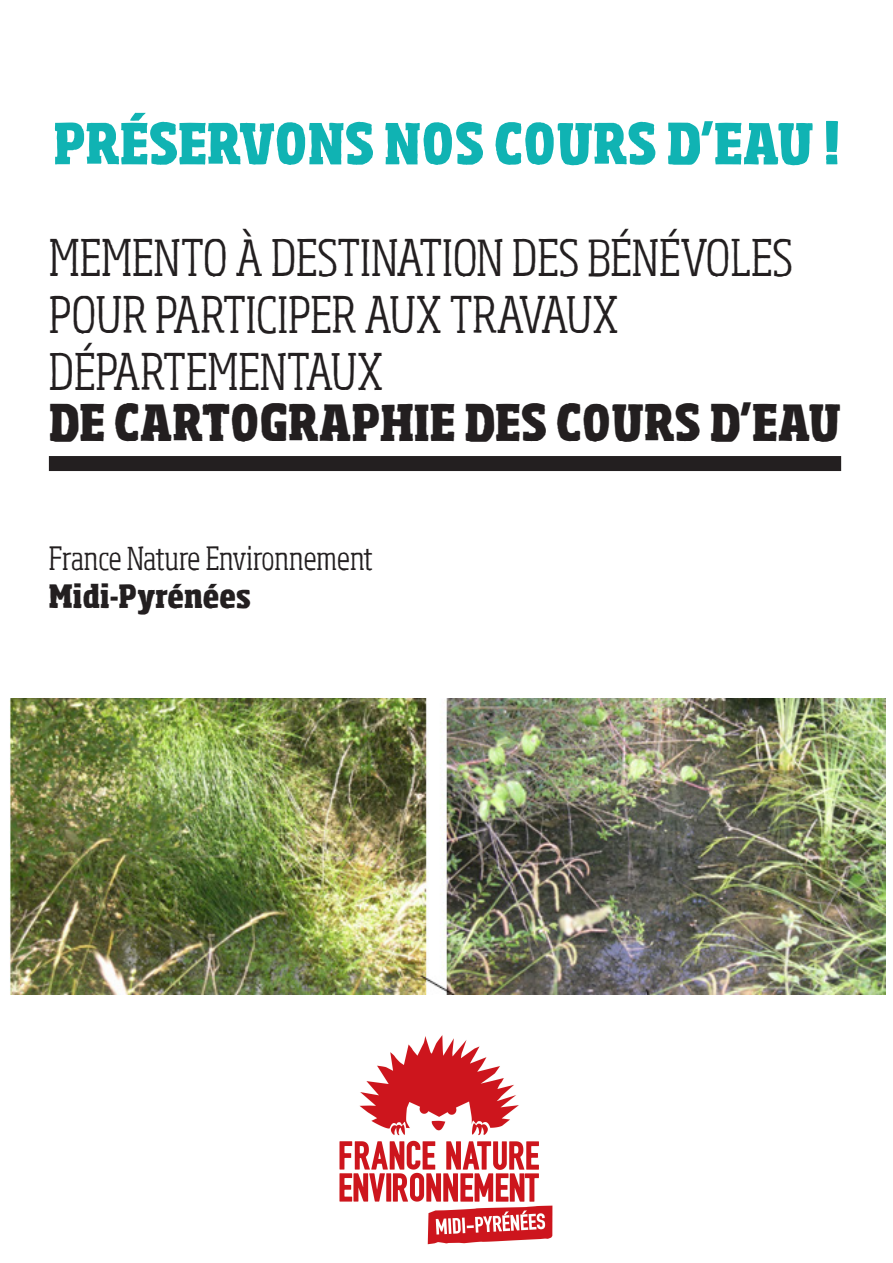
<style>
.page{position:relative;width:893px;height:1263px;background:#fff}
.page>*{position:absolute;margin:0;border:0;box-sizing:border-box;transform-origin:0 0}
.t1{font:800 condensed 55.5px "Sohoma";color:#10b3b3}
.t2{font:300 condensed 49.5px/57px "Sohoma";color:#231f20}
.t3{font:800 condensed 49.5px "Sohoma";color:#231f20}
.t4{font:300 condensed 31.5px "Sohoma";color:#231f20}
.t5{font:800 condensed 31.5px "Sohoma";color:#231f20}
</style>
<div class="page">
<div style="left:49px;top:456px;width:792px;height:15px;background:#231f20"></div>
<img style="left:339px;top:1035px;width:214px;height:210px">
<img style="left:10px;top:699px;width:875px;height:295px">
<p class="t1" style="left:53px;top:113px;width:788px">PRÉSERVONS NOS COURS D’EAU !</p>
<p class="t2" style="left:49px;top:228px;width:745px">MEMENTO À DESTINATION DES BÉNÉVOLES<br>POUR PARTICIPER AUX TRAVAUX<br>DÉPARTEMENTAUX</p>
<p class="t3" style="left:49px;top:395px;width:794px">DE CARTOGRAPHIE DES COURS D’EAU</p>
<p class="t4" style="left:49px;top:539px;width:325px">France Nature Environnement</p>
<p class="t5" style="left:49px;top:579px;width:203px">Midi-Pyrénées</p>
</div>
